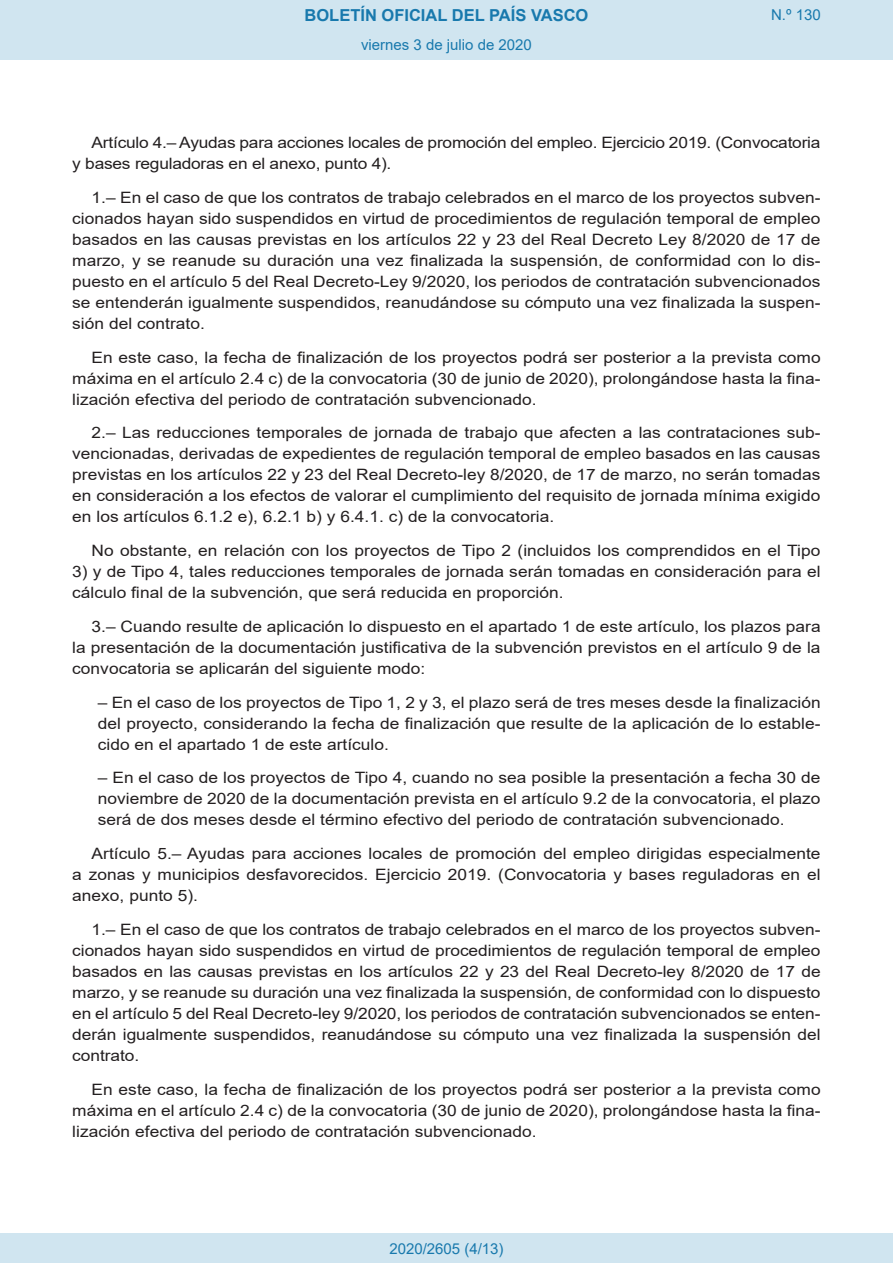
<style>
.page{position:relative;width:893px;height:1263px;background:#fff}
.page>*{position:absolute;margin:0;border:0;box-sizing:border-box;transform-origin:0 0}
.t1{font:700 16.5px "Arial";color:#1879ad}
.BOPVDetalle{font:15.6px/21px "Arial";color:#231f20;text-align:justify;scale:1.11 1}
.BOPVDetalle1{font:15.6px/21px "Arial";color:#231f20;text-align:justify;scale:1.11 1}
.Paginacion_Centro{font:15px "Arial";color:#1879ad}
</style>
<div class="page">
<div style="left:0;top:0;width:893px;height:60px;background:#d0e5f0"></div>
<div style="left:0;top:1233px;width:893px;height:30px;background:#d0e5f0"></div>
<p class="t1" style="left:305px;top:3px;width:285px">BOLETÍN OFICIAL DEL PAÍS VASCO</p>
<p class="Paginacion_Centro" style="left:361px;top:35px;width:172px">viernes 3 de julio de 2020</p>
<p class="Paginacion_Centro" style="left:771px;top:5px;width:51px">N.º 130</p>
<p class="BOPVDetalle" style="left:72px;top:132px;width:675px;text-indent:19px">Artículo 4.– Ayudas para acciones locales de promoción del empleo. Ejercicio 2019. (Convocatoria y bases reguladoras en el anexo, punto 4).</p>
<p class="BOPVDetalle" style="left:72px;top:187px;width:676px;text-indent:19px">1.– En el caso de que los contratos de trabajo celebrados en el marco de los proyectos subven&shy;cionados hayan sido suspendidos en virtud de procedimientos de regulación temporal de empleo basados en las causas previstas en los artículos 22 y 23 del Real Decreto Ley 8/2020 de 17 de marzo, y se reanude su duración una vez finalizada la suspensión, de conformidad con lo dis&shy;puesto en el artículo 5 del Real Decreto-Ley 9/2020, los periodos de contratación subvencionados se entenderán igualmente suspendidos, reanudándose su cómputo una vez finalizada la suspen&shy;sión del contrato.</p>
<p class="BOPVDetalle" style="left:72px;top:347px;width:676px;text-indent:19px">En este caso, la fecha de finalización de los proyectos podrá ser posterior a la prevista como máxima en el artículo 2.4 c) de la convocatoria (30 de junio de 2020), prolongándose hasta la fina&shy;lización efectiva del periodo de contratación subvencionado.</p>
<p class="BOPVDetalle" style="left:72px;top:422px;width:676px;text-indent:19px">2.– Las reducciones temporales de jornada de trabajo que afecten a las contrataciones sub&shy;vencionadas, derivadas de expedientes de regulación temporal de empleo basados en las causas previstas en los artículos 22 y 23 del Real Decreto-ley 8/2020, de 17 de marzo, no serán tomadas en consideración a los efectos de valorar el cumplimiento del requisito de jornada mínima exigido en los artículos 6.1.2 e), 6.2.1 b) y 6.4.1. c) de la convocatoria.</p>
<p class="BOPVDetalle" style="left:92px;top:540px;width:658px">No obstante, en relación con los proyectos de Tipo 2 (incluidos los comprendidos en el Tipo</p>
<p class="BOPVDetalle" style="left:72px;top:561px;width:676px">3) y de Tipo 4, tales reducciones temporales de jornada serán tomadas en consideración para el cálculo final de la subvención, que será reducida en proporción.</p>
<p class="BOPVDetalle" style="left:72px;top:616px;width:676px;text-indent:19px">3.– Cuando resulte de aplicación lo dispuesto en el apartado 1 de este artículo, los plazos para la presentación de la documentación justificativa de la subvención previstos en el artículo 9 de la convocatoria se aplicarán del siguiente modo:</p>
<p class="BOPVDetalle1" style="left:98px;top:692px;width:653px">– En el caso de los proyectos de Tipo 1, 2 y 3, el plazo será de tres meses desde la finalización del proyecto, considerando la fecha de finalización que resulte de la aplicación de lo estable&shy;cido en el apartado 1 de este artículo.</p>
<p class="BOPVDetalle1" style="left:98px;top:767px;width:653px">– En el caso de los proyectos de Tipo 4, cuando no sea posible la presentación a fecha 30 de noviembre de 2020 de la documentación prevista en el artículo 9.2 de la convocatoria, el plazo será de dos meses desde el término efectivo del periodo de contratación subvencionado.</p>
<p class="BOPVDetalle" style="left:72px;top:843px;width:676px;text-indent:19px">Artículo 5.– Ayudas para acciones locales de promoción del empleo dirigidas especialmente a zonas y municipios desfavorecidos. Ejercicio 2019. (Convocatoria y bases reguladoras en el anexo, punto 5).</p>
<p class="BOPVDetalle" style="left:72px;top:919px;width:676px;text-indent:19px">1.– En el caso de que los contratos de trabajo celebrados en el marco de los proyectos subven&shy;cionados hayan sido suspendidos en virtud de procedimientos de regulación temporal de empleo basados en las causas previstas en los artículos 22 y 23 del Real Decreto-ley 8/2020 de 17 de marzo, y se reanude su duración una vez finalizada la suspensión, de conformidad con lo dispuesto en el artículo 5 del Real Decreto-ley 9/2020, los periodos de contratación subvencionados se enten&shy;derán igualmente suspendidos, reanudándose su cómputo una vez finalizada la suspensión del contrato.</p>
<p class="BOPVDetalle" style="left:72px;top:1079px;width:676px;text-indent:19px">En este caso, la fecha de finalización de los proyectos podrá ser posterior a la prevista como máxima en el artículo 2.4 c) de la convocatoria (30 de junio de 2020), prolongándose hasta la fina&shy;lización efectiva del periodo de contratación subvencionado.</p>
<p class="Paginacion_Centro" style="left:389px;top:1238px;width:116px">2020/2605 (4/13)</p>
</div>
